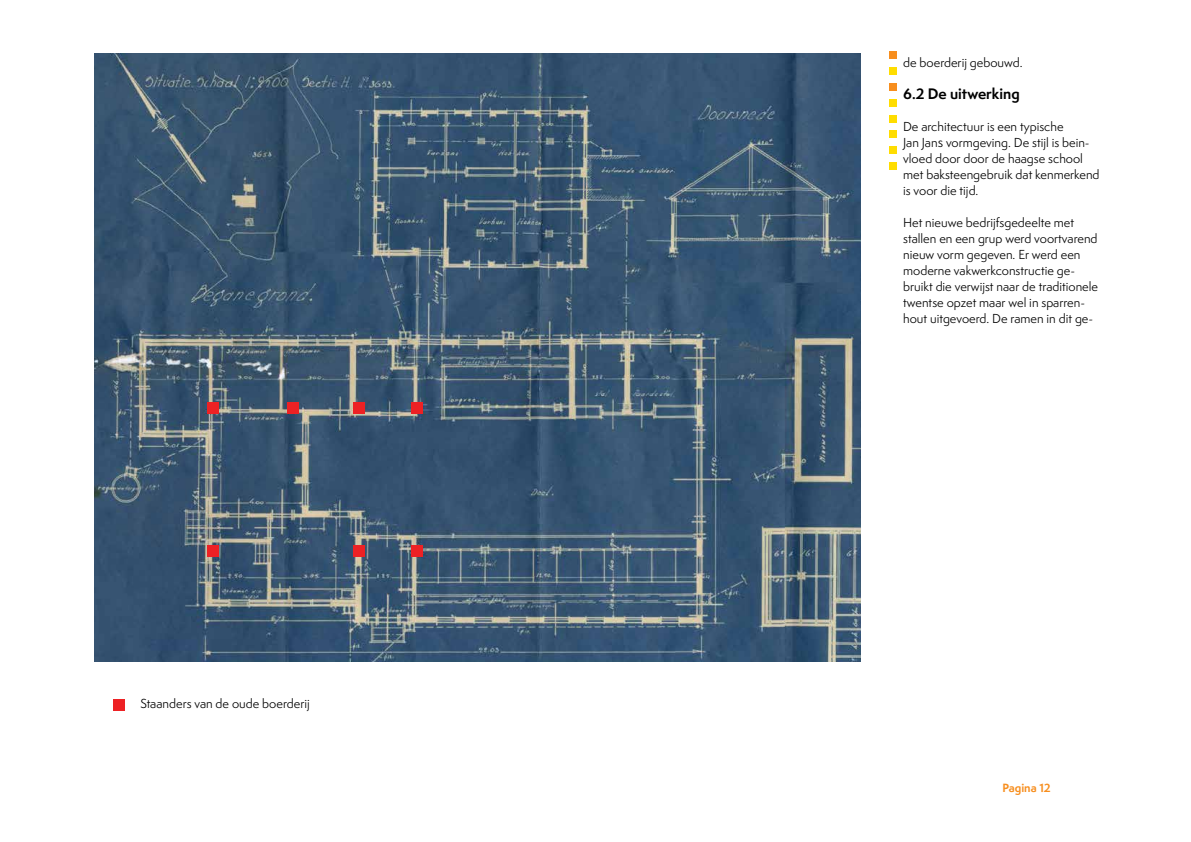
<style>
.page{position:relative;width:1191px;height:842px;background:#fff}
.page>*{position:absolute;margin:0;border:0;box-sizing:border-box;transform-origin:0 0}
.t1{font:700 14px "Semplicita Pro";color:#000}
.t2{font:12px/16px "Semplicita Pro";color:#000}
.t3{font:700 11px "Semplicita Pro";color:#f78e1e}
</style>
<div class="page">
<div style="left:889px;top:115px;width:7px;height:7px;background:#fd0"></div>
<div style="left:889px;top:130px;width:7px;height:8px;background:#fd0"></div>
<div style="left:889px;top:146px;width:7px;height:8px;background:#fd0"></div>
<div style="left:889px;top:162px;width:7px;height:8px;background:#fd0"></div>
<div style="left:889px;top:99px;width:7px;height:8px;background:#fd0"></div>
<div style="left:889px;top:83px;width:7px;height:8px;background:#f78e1e"></div>
<div style="left:889px;top:67px;width:7px;height:8px;background:#fd0"></div>
<div style="left:889px;top:51px;width:7px;height:8px;background:#f78e1e"></div>
<img style="left:95px;top:53px;width:765px;height:609px">
<div style="left:207px;top:402px;width:12px;height:11px;background:#ed2124"></div>
<div style="left:207px;top:545px;width:12px;height:12px;background:#ed2124"></div>
<div style="left:287px;top:402px;width:11px;height:11px;background:#ed2124"></div>
<div style="left:353px;top:402px;width:11px;height:11px;background:#ed2124"></div>
<div style="left:353px;top:545px;width:11px;height:12px;background:#ed2124"></div>
<div style="left:411px;top:402px;width:12px;height:11px;background:#ed2124"></div>
<div style="left:411px;top:545px;width:12px;height:12px;background:#ed2124"></div>
<div style="left:113px;top:699px;width:12px;height:11px;background:#ed2124"></div>
<p class="t2" style="left:140px;top:696px;width:171px">Staanders van de oude boerderij</p>
<p class="t2" style="left:903px;top:54px;width:121px">de boerderij gebouwd.</p>
<p class="t1" style="left:903px;top:83px;width:118px">6.2 De uitwerking</p>
<p class="t2" style="left:903px;top:118px;width:198px">De architectuur is een typische<br>Jan JanS vormgeving. De stijl is bein&shy;vloed door door de haagse school met baksteengebruik dat kenmerkend is voor die tijd.</p>
<p class="t2" style="left:903px;top:214px;width:196px">Het nieuwe bedrijfsgedeelte met stallen en een grup werd voortvarend nieuw vorm gegeven. Er werd een moderne vakwerkconstructie ge&shy;bruikt die verwijst naar de traditionele twentse opzet maar wel in sparren&shy;hout uitgevoerd. De ramen in dit ge-</p>
<p class="t3" style="left:1002px;top:779px;width:50px">Pagina 12</p>
</div>
